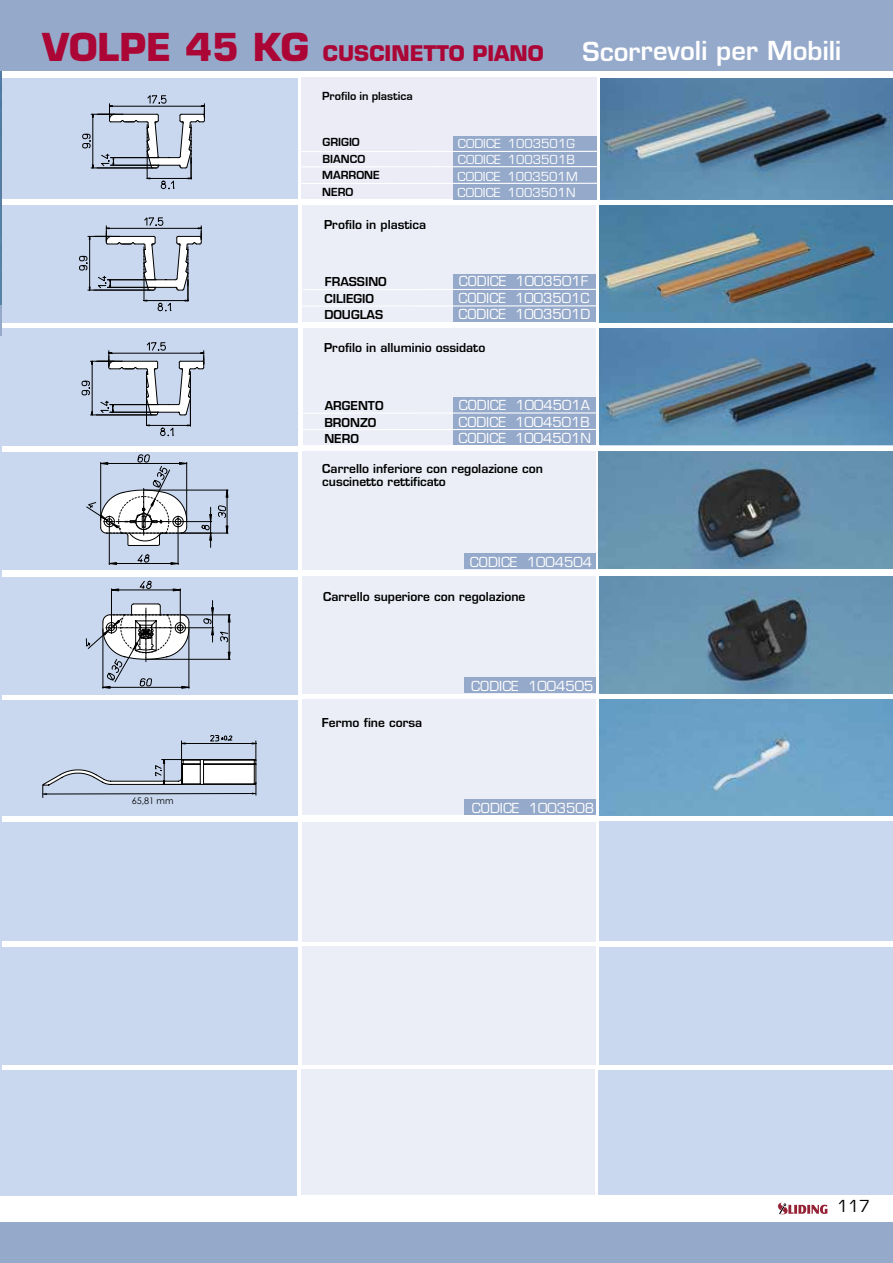
<style>
.page{position:relative;width:893px;height:1263px;background:#fff}
.page>*{position:absolute;margin:0;border:0;box-sizing:border-box;transform-origin:0 0}
.t1{font:600 25.5px "Eurostile";color:#fff}
.t2{font:700 21px "Eurostile";color:#ab0635}
.t3{font:18px "Eurostile";color:#000}
.t4{font:13.65px/16.4px "Eurostile";color:#fff}
.t5{font:13.5px/16.2px "Eurostile";color:#fff}
.t6{font:700 12.15px/16.2px "Eurostile";color:#000}
.t7{font:600 12px/16px "Eurostile";color:#000}
.t8{font:9px "Century Gothic";color:#000}
.s1{font-size:37.5px}
</style>
<div class="page">
<div style="left:0;top:1070px;width:297px;height:125px;background:#c9d8ef"></div>
<div style="left:0;top:1222px;width:893px;height:41px;background:#95a9ca"></div>
<div style="left:0;top:0;width:893px;height:70px;background:#95a9ca"></div>
<div style="left:303px;top:822px;width:293px;height:119px;background:#eceef7"></div>
<div style="left:0;top:823px;width:298px;height:118px;background:#c9d8ef"></div>
<div style="left:600px;top:947px;width:293px;height:117px;background:#c9d8ef"></div>
<div style="left:303px;top:947px;width:293px;height:118px;background:#eceef7"></div>
<div style="left:0;top:947px;width:298px;height:117px;background:#c9d8ef"></div>
<svg style="left:778px;top:1202px;width:50px;height:12px"></svg>
<div style="left:0;top:78px;width:298px;height:120px;background:#c9d8ef"></div>
<div style="left:0;top:328px;width:298px;height:117px;background:#c9d8ef"></div>
<div style="left:303px;top:451px;width:292px;height:118px;background:#eceef7"></div>
<div style="left:0;top:453px;width:298px;height:117px;background:#c9d8ef"></div>
<div style="left:303px;top:576px;width:292px;height:117px;background:#eceef7"></div>
<div style="left:0;top:577px;width:298px;height:117px;background:#c9d8ef"></div>
<div style="left:303px;top:699px;width:292px;height:116px;background:#eceef7"></div>
<div style="left:0;top:700px;width:298px;height:116px;background:#c9d8ef"></div>
<div style="left:599px;top:1070px;width:294px;height:125px;background:#c9d8ef"></div>
<div style="left:302px;top:1070px;width:293px;height:125px;background:#eceef7"></div>
<svg style="left:303px;top:328px;width:293px;height:117px;background:#e0e4f0"></svg>
<hr style="left:303px;top:429px;width:293px;height:1px;background:#fff">
<hr style="left:303px;top:412px;width:294px;height:2px;background:#fff">
<svg style="left:82px;top:95px;width:123px;height:94px"></svg>
<svg style="left:81px;top:342px;width:123px;height:94px"></svg>
<svg style="left:42px;top:735px;width:215px;height:63px"></svg>
<hr style="left:111px;top:590px;width:69px;height:1px;background:#010101">
<hr style="left:111px;top:589px;width:1px;height:33px;background:#010101">
<hr style="left:180px;top:589px;width:1px;height:33px;background:#010101">
<svg style="left:139px;top:581px;width:13px;height:8px"></svg>
<svg style="left:86px;top:600px;width:144px;height:88px"></svg>
<hr style="left:227px;top:490px;width:1px;height:43px;background:#010101">
<hr style="left:181px;top:533px;width:47px;height:1px;background:#010101">
<hr style="left:144px;top:490px;width:84px;height:1px;background:#010101">
<svg style="left:218px;top:505px;width:8px;height:13px"></svg>
<hr style="left:109px;top:563px;width:69px;height:1px;background:#010101">
<hr style="left:109px;top:528px;width:1px;height:37px;background:#010101">
<hr style="left:178px;top:528px;width:1px;height:37px;background:#010101">
<svg style="left:137px;top:554px;width:12px;height:9px"></svg>
<svg style="left:86px;top:454px;width:126px;height:93px"></svg>
<img style="left:374px;top:526px;width:519px;height:502px">
<div style="left:303px;top:205px;width:292px;height:117px;background:#eceef7"></div>
<div style="left:0;top:205px;width:298px;height:117px;background:#c9d8ef"></div>
<div style="left:454px;top:274px;width:142px;height:48px;background:#95a9ca"></div>
<hr style="left:303px;top:305px;width:293px;height:2px;background:#fff">
<hr style="left:303px;top:289px;width:294px;height:1px;background:#fff">
<svg style="left:79px;top:217px;width:123px;height:95px"></svg>
<img style="left:533px;top:409px;width:360px;height:117px">
<img style="left:505px;top:205px;width:388px;height:204px">
<img style="left:0;top:70px;width:1px;height:235px">
<hr style="left:0;top:328px;width:1px;height:421px;background:#c9d8ef">
<hr style="left:0;top:754px;width:1px;height:441px;background:#c9d8ef">
<hr style="left:0;top:305px;width:1px;height:30px;background:#95a9ca">
<div style="left:301px;top:77px;width:296px;height:122px;background:#ebecf6"></div>
<div style="left:453px;top:136px;width:143px;height:63px;background:#95a9ca"></div>
<hr style="left:300px;top:183px;width:297px;height:1px;background:#fff">
<hr style="left:301px;top:166px;width:296px;height:1px;background:#fff">
<hr style="left:301px;top:151px;width:296px;height:1px;background:#fff">
<img style="left:600px;top:78px;width:293px;height:121px">
<h2 class="t2" style="left:42px;top:40px;width:503px"><span class="s1">VOLPE 45 KG</span> CUSCINETTO PIANO</h2>
<h1 class="t1" style="left:582px;top:35px;width:260px">Scorrevoli per Mobili</h1>
<p class="t6" style="left:322px;top:88px;width:92px">Profilo in plastica</p>
<p class="t7" style="left:324px;top:89px;width:103px">Profilo in plastica</p>
<p class="t6" style="left:323px;top:134px;width:39px">GRIGIO</p>
<p class="t4" style="left:458px;top:136px;width:118px">CODICE 1003501G</p>
<p class="t7" style="left:324px;top:151px;width:49px">BIANCO</p>
<p class="t5" style="left:458px;top:150px;width:133px">CODICE 1003501B</p>
<p class="t6" style="left:323px;top:151px;width:44px">BIANCO</p>
<p class="t4" style="left:458px;top:151px;width:118px">CODICE 1003501B</p>
<p class="t7" style="left:324px;top:167px;width:65px">MARRONE<br>NERO</p>
<p class="t6" style="left:322px;top:168px;width:59px">MARRONE<br>NERO</p>
<p class="t7" style="left:324px;top:216px;width:103px">Profilo in plastica</p>
<p class="t5" style="left:457px;top:167px;width:137px">CODICE 1003501M<br>CODICE 1003501N</p>
<p class="t4" style="left:457px;top:168px;width:122px">CODICE 1003501M<br>CODICE 1003501N</p>
<p class="t5" style="left:472px;top:184px;width:118px">CODICE 015 - 01</p>
<p class="t7" style="left:325px;top:274px;width:64px">FRASSINO</p>
<p class="t5" style="left:459px;top:273px;width:131px">CODICE 1003501F</p>
<p class="t7" style="left:324px;top:290px;width:60px">CILIEGIO<br>DOUGLAS</p>
<p class="t5" style="left:458px;top:290px;width:133px">CODICE 1003501C<br>CODICE 1003501D</p>
<p class="t5" style="left:473px;top:307px;width:118px">CODICE 015 - 01</p>
<p class="t7" style="left:324px;top:340px;width:163px">Profilo in alluminio ossidato</p>
<p class="t7" style="left:325px;top:397px;width:60px">ARGENTO</p>
<p class="t5" style="left:459px;top:397px;width:133px">CODICE 1004501A</p>
<p class="t7" style="left:324px;top:414px;width:54px">BRONZO<br>NERO</p>
<p class="t5" style="left:458px;top:414px;width:134px">CODICE 1004501B<br>CODICE 1004501N</p>
<p class="t5" style="left:473px;top:430px;width:118px">CODICE 015 - 01</p>
<p class="t7" style="left:322px;top:461px;width:222px;line-height:13.5px">Carrello inferiore con regolazione con cuscinetto rettificato</p>
<p class="t5" style="left:470px;top:554px;width:124px">CODICE 1004504</p>
<p class="t7" style="left:323px;top:589px;width:204px">Carrello superiore con regolazione</p>
<p class="t8" style="left:132px;top:795px;width:43px">65,81 mm</p>
<p class="t7" style="left:322px;top:714px;width:102px">Fermo fine corsa</p>
<p class="t5" style="left:471px;top:678px;width:124px">CODICE 1004505</p>
<p class="t5" style="left:472px;top:800px;width:124px">CODICE 1003508</p>
<h3 class="t3" style="left:837px;top:1197px;width:35px">117</h3>
</div>
